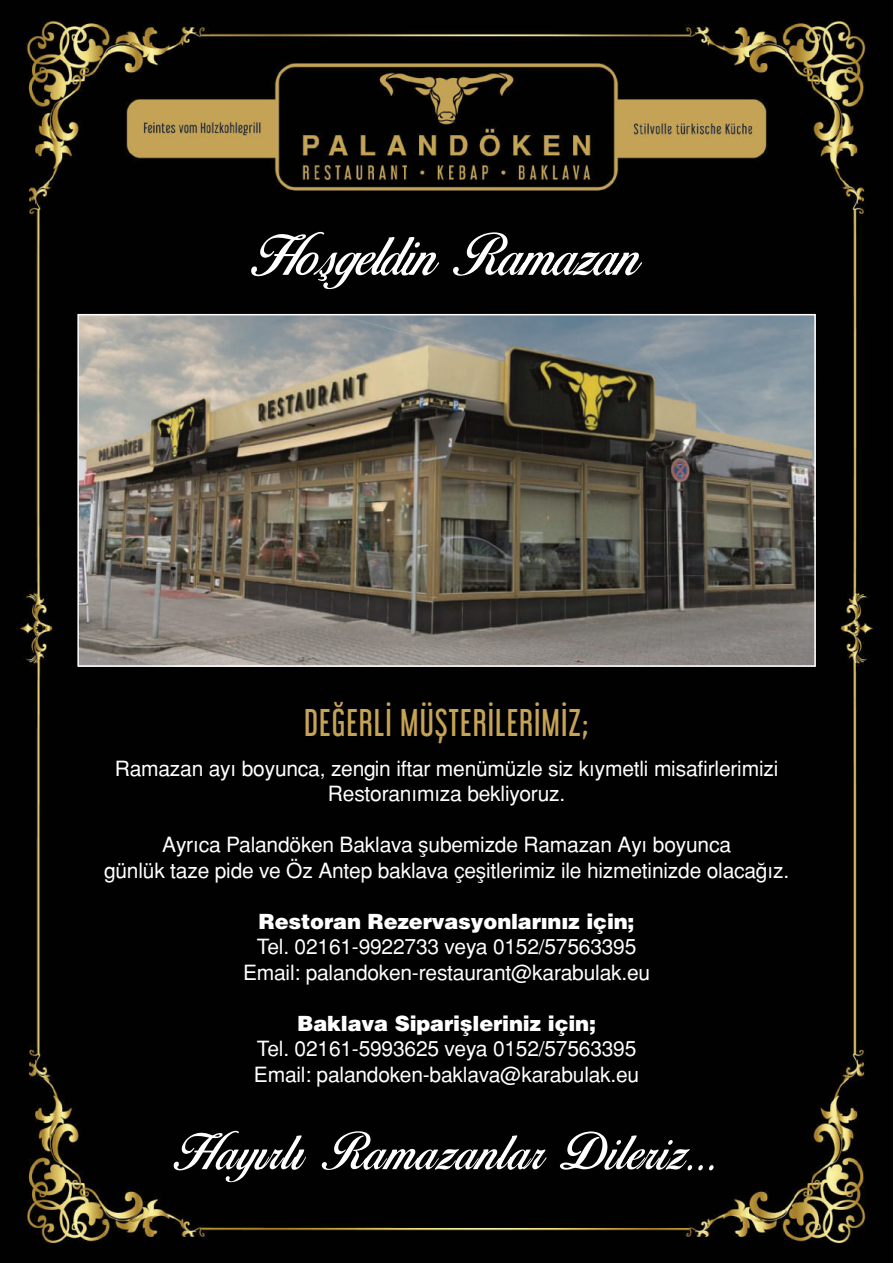
<style>
.page{position:relative;width:893px;height:1263px;background:#fff}
.page>*{position:absolute;margin:0;border:0;box-sizing:border-box;transform-origin:0 0}
.t1{font:34.5px "Libel Suit Rg";letter-spacing:.03em;color:#c6a355}
.t2{font:21px/25.5px "Helvetica Normal Tr";letter-spacing:-.01em;color:#fff;text-align:center}
.t3{font:21px "Helvetica Black Tr";letter-spacing:-.01em;color:#fff}
</style>
<div class="page">
<img style="left:0;top:0;width:893px;height:1263px">
<img style="left:80px;top:317px;width:733px;height:347px">
<div style="left:77px;top:314px;width:739px;height:353px;border:2px solid #fff"></div>
<svg style="left:251px;top:232px;width:391px;height:57px"></svg>
<svg style="left:174px;top:1131px;width:540px;height:51px;background:#333"></svg>
<h1 class="t1" style="left:304px;top:694px;width:286px">DEĞERLİ MÜŞTERİLERİMİZ;</h1>
<p class="t2" style="left:115px;top:755px;width:665px">Ramazan ayı boyunca, zengin iftar menümüzle siz kıymetli misafirlerimizi<br>Restoranımıza bekliyoruz.</p>
<p class="t2" style="left:104px;top:832px;width:687px">Ayrıca Palandöken Baklava şubemizde Ramazan Ayı boyunca<br>günlük taze pide ve Öz Antep baklava çeşitlerimiz ile hizmetinizde olacağız.</p>
<p class="t3" style="left:259px;top:907px;width:377px">Restoran Rezervasyonlarınız için;</p>
<p class="t2" style="left:243px;top:934px;width:409px">Tel. 02161-9922733 veya 0152/57563395<br>Email: palandoken-restaurant@karabulak.eu</p>
<p class="t3" style="left:297px;top:1009px;width:300px">Baklava Siparişleriniz için;</p>
<p class="t2" style="left:254px;top:1036px;width:387px;text-align:left">Tel. 02161-5993625 veya 0152/57563395<br>Email: palandoken-baklava@karabulak.eu</p>
</div>
